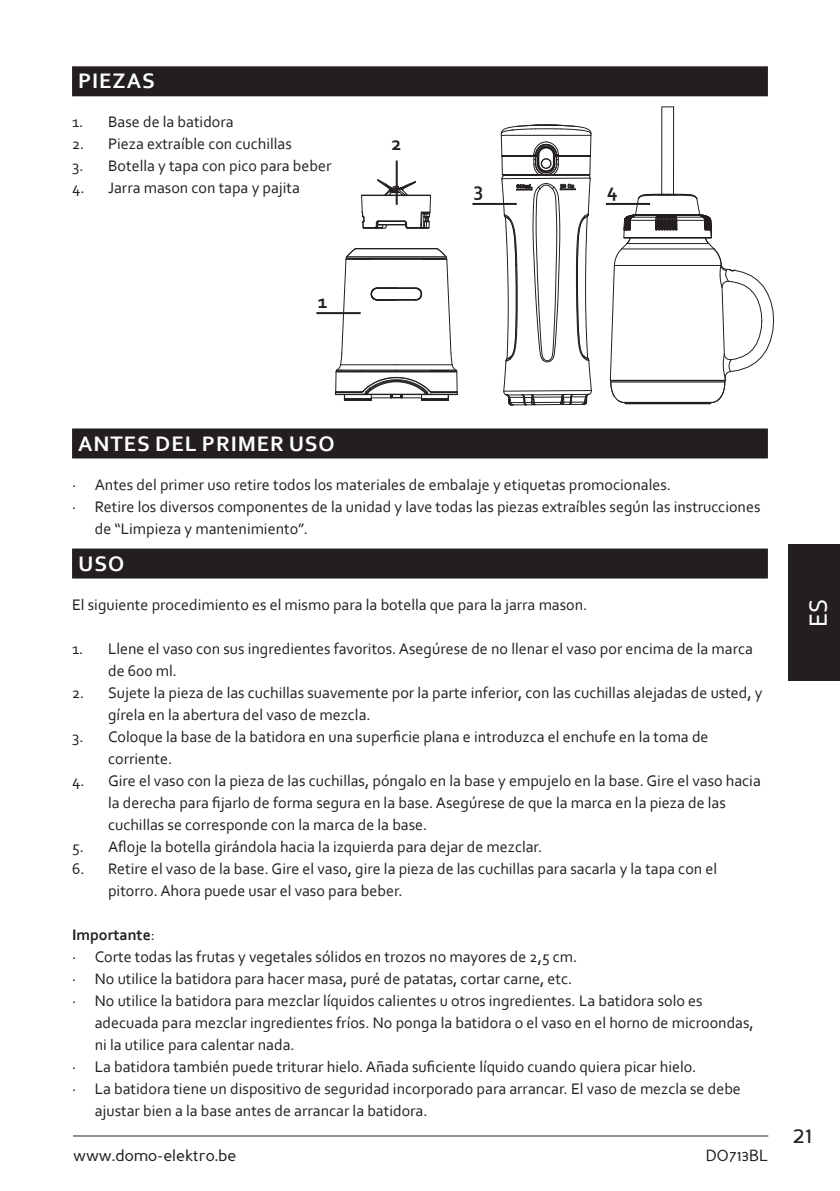
<style>
.page{position:relative;width:840px;height:1191px;background:#fff}
.page>*{position:absolute;margin:0;border:0;box-sizing:border-box;transform-origin:0 0}
.t1{font:26px "Corbel";color:#fff}
.t2{font:24px "Perspective Sans";color:#231f20}
.t3{font:700 22px "Corbel";letter-spacing:.04em;color:#fff}
.t4{font:700 20px "Corbel";color:#231f20}
.t5{font:16px/22px "Corbel";color:#231f20}
.t6{font:16px "Perspective Sans";color:#231f20}
.t7{font:700 16px "Corbel";color:#231f20}
.s1{font-weight:400}
</style>
<div class="page">
<hr style="left:73px;top:1135px;width:694px;height:1px;background:#231f20">
<div style="left:788px;top:544px;width:51px;height:136px;background:#231f20"></div>
<div style="left:72px;top:66px;width:695px;height:30px;background:#231f20"></div>
<div style="left:72px;top:428px;width:695px;height:30px;background:#231f20"></div>
<div style="left:72px;top:548px;width:695px;height:30px;background:#231f20"></div>
<svg style="left:480px;top:124px;width:109px;height:282px"></svg>
<svg style="left:330px;top:174px;width:128px;height:227px"></svg>
<svg style="left:589px;top:83px;width:186px;height:348px"></svg>
<hr style="left:316px;top:312px;width:44px;height:2px;background:#231f20">
<hr style="left:395px;top:160px;width:2px;height:45px;background:#231f20">
<hr style="left:605px;top:203px;width:44px;height:2px;background:#231f20">
<hr style="left:472px;top:203px;width:44px;height:2px;background:#231f20">
<h3 class="t3" style="left:78px;top:67px;width:78px">PIEZAS</h3>
<p class="t5" style="left:72px;top:111px;width:163px">1. Base de la batidora</p>
<p class="t5" style="left:72px;top:133px;width:221px">2. Pieza extraíble con cuchillas</p>
<p class="t5" style="left:72px;top:155px;width:261px">3. Botella y tapa con pico para beber</p>
<p class="t5" style="left:72px;top:177px;width:229px">4. Jarra mason con tapa y pajita</p>
<p class="t4" style="left:317px;top:289px;width:11px">1</p>
<p class="t4" style="left:391px;top:131px;width:11px">2</p>
<p class="t4" style="left:473px;top:177px;width:11px">3</p>
<p class="t4" style="left:607px;top:178px;width:12px">4</p>
<h3 class="t3" style="left:78px;top:429px;width:258px">ANTES DEL PRIMER USO</h3>
<p class="t5" style="left:72px;top:473px;width:600px">· Antes del primer uso retire todos los materiales de embalaje y etiquetas promocionales.</p>
<p class="t5" style="left:72px;top:495px;width:689px">· Retire los diversos componentes de la unidad y lave todas las piezas extraíbles según las instrucciones</p>
<p class="t5" style="left:95px;top:517px;width:214px">de “Limpieza y mantenimiento”.</p>
<h3 class="t3" style="left:78px;top:549px;width:47px">USO</h3>
<p class="t5" style="left:72px;top:593px;width:516px">El siguiente procedimiento es el mismo para la botella que para la jarra mason.</p>
<p class="t5" style="left:108px;top:637px;width:646px;text-indent:-36px">1. Llene el vaso con sus ingredientes favoritos. Asegúrese de no llenar el vaso por encima de la marca de 600 ml.</p>
<p class="t5" style="left:108px;top:681px;width:655px;text-indent:-36px">2. Sujete la pieza de las cuchillas suavemente por la parte inferior, con las cuchillas alejadas de usted, y gírela en la abertura del vaso de mezcla.</p>
<p class="t5" style="left:108px;top:725px;width:601px;text-indent:-36px">3. Coloque la base de la batidora en una superficie plana e introduzca el enchufe en la toma de corriente.</p>
<p class="t5" style="left:108px;top:769px;width:654px;text-indent:-36px">4. Gire el vaso con la pieza de las cuchillas, póngalo en la base y empujelo en la base. Gire el vaso hacia la derecha para fijarlo de forma segura en la base. Asegúrese de que la marca en la pieza de las cuchillas se corresponde con la marca de la base.</p>
<p class="t5" style="left:72px;top:835px;width:471px">5. Afloje la botella girándola hacia la izquierda para dejar de mezclar.</p>
<p class="t5" style="left:108px;top:857px;width:610px;text-indent:-36px">6. Retire el vaso de la base. Gire el vaso, gire la pieza de las cuchillas para sacarla y la tapa con el pitorro. Ahora puede usar el vaso para beber.</p>
<p class="t7" style="left:72px;top:924px;width:84px">Importante<span class="s1">:</span></p>
<p class="t5" style="left:72px;top:945px;width:506px">· Corte todas las frutas y vegetales sólidos en trozos no mayores de 2,5 cm.</p>
<p class="t5" style="left:72px;top:967px;width:501px">· No utilice la batidora para hacer masa, puré de patatas, cortar carne, etc.</p>
<p class="t5" style="left:72px;top:989px;width:631px">· No utilice la batidora para mezclar líquidos calientes u otros ingredientes. La batidora solo es</p>
<p class="t5" style="left:95px;top:1011px;width:660px">adecuada para mezclar ingredientes fríos. No ponga la batidora o el vaso en el horno de microondas,</p>
<p class="t5" style="left:95px;top:1033px;width:201px">ni la utilice para calentar nada.</p>
<p class="t5" style="left:72px;top:1055px;width:625px">· La batidora también puede triturar hielo. Añada suficiente líquido cuando quiera picar hielo.</p>
<p class="t5" style="left:72px;top:1077px;width:670px">· La batidora tiene un dispositivo de seguridad incorporado para arrancar. El vaso de mezcla se debe</p>
<p class="t5" style="left:95px;top:1099px;width:334px">ajustar bien a la base antes de arrancar la batidora.</p>
<p class="t6" style="left:73px;top:1146px;width:165px">www.domo-elektro.be</p>
<p class="t6" style="left:705px;top:1146px;width:64px">DO713BL</p>
<h1 class="t1" style="left:801px;top:627px;width:30px;rotate:-90deg">ES</h1>
<h2 class="t2" style="left:792px;top:1120px;width:21px">21</h2>
</div>
